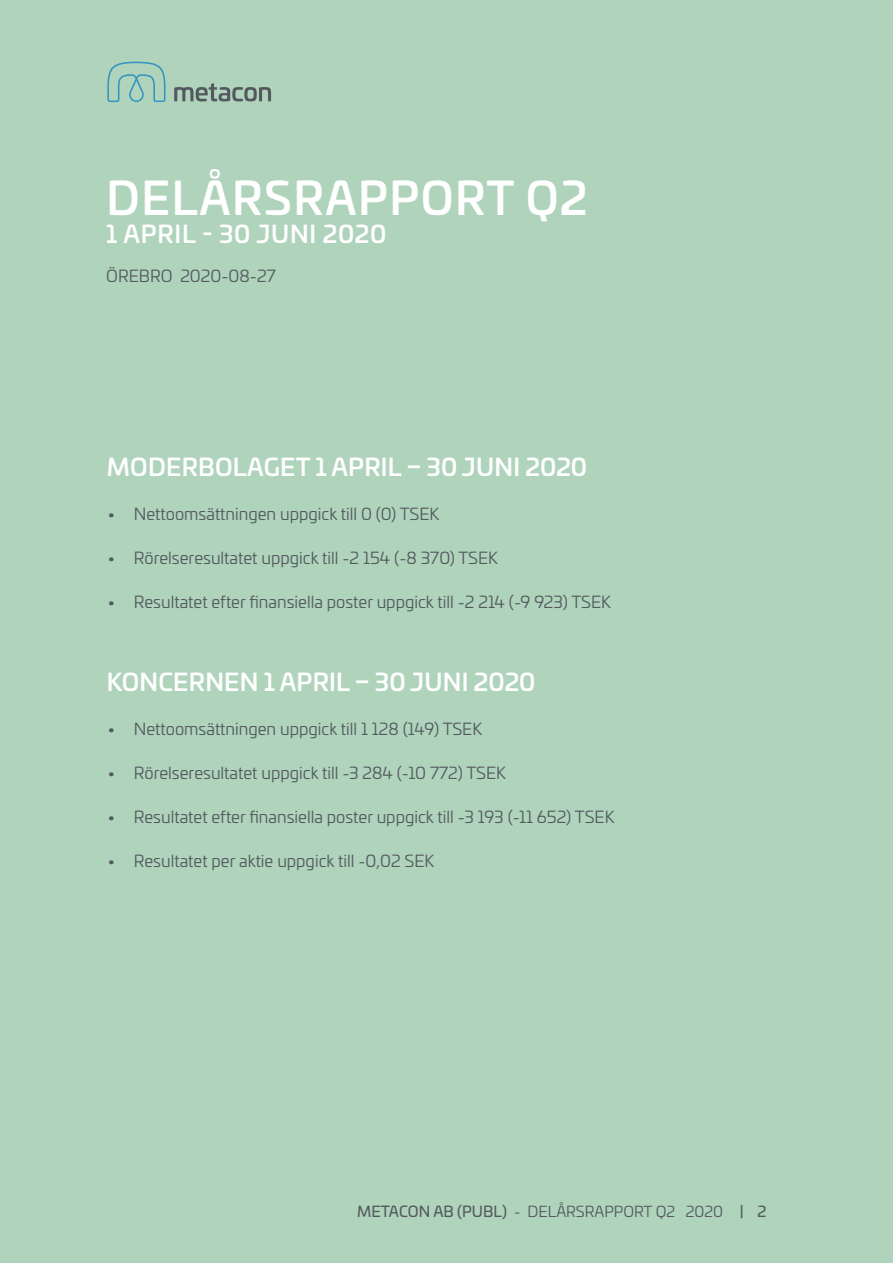
<style>
.page{position:relative;width:893px;height:1263px;background:#fff}
.page>*{position:absolute;margin:0;border:0;box-sizing:border-box;transform-origin:0 0}
.t1{font:500 45px "Univia Pro";letter-spacing:.035em;color:#fff}
.t2{font:500 24px "Univia Pro";letter-spacing:.01em;color:#fff}
.t3{font:500 24px "Univia Pro";letter-spacing:.035em;color:#fff}
.t4{font:16.5px "Univia Pro";color:#53595f}
.t5{font:15px "Univia Pro";color:#53595f}
.s1{font-style:inherit}
</style>
<div class="page">
<div style="left:0;top:0;width:893px;height:1262px;background:#afd3bb"></div>
<svg style="left:174px;top:83px;width:97px;height:18px"></svg>
<svg style="left:107px;top:62px;width:58px;height:40px"></svg>
<h1 class="t1" style="left:107px;top:163px;width:483px">DELÅRSRAPPORT Q2</h1>
<h2 class="t3" style="left:106px;top:216px;width:282px">1 APRIL - 30 JUNI 2020</h2>
<p class="t4" style="left:106px;top:264px;width:171px">ÖREBRO 2020-08-27</p>
<h2 class="t2" style="left:107px;top:449px;width:482px">MODERBOLAGET 1 APRIL – 30 JUNI 2020</h2>
<p class="t4" style="left:107px;top:502px;width:334px">• Nettoomsättningen uppgick till 0 (0) TSEK</p>
<p class="t4" style="left:107px;top:546px;width:393px">• Rörelseresultatet uppgick till -2 154 (-8 370) TSEK</p>
<p class="t4" style="left:107px;top:590px;width:506px">• Resultatet efter finansiella poster uppgick till -2 214 (-9 923) TSEK</p>
<h2 class="t2" style="left:107px;top:663px;width:430px">KONCERNEN 1 APRIL – 30 JUNI 2020</h2>
<p class="t4" style="left:107px;top:717px;width:377px">• Nettoomsättningen uppgick till 1 128 (149) TSEK</p>
<p class="t4" style="left:107px;top:761px;width:401px">• Rörelseresultatet uppgick till -3 284 (-10 772) TSEK</p>
<p class="t4" style="left:107px;top:805px;width:509px">• Resultatet efter finansiella poster uppgick till -3 193 (-11 652) TSEK</p>
<p class="t4" style="left:107px;top:849px;width:329px">• Resultatet per aktie uppgick till -0,02 SEK</p>
<p class="t5" style="left:357px;top:1200px;width:411px"><span class="s1">METACON AB (PUBL)</span> - DELÅRSRAPPORT Q2 2020 <span class="s1">| 2</span></p>
</div>
